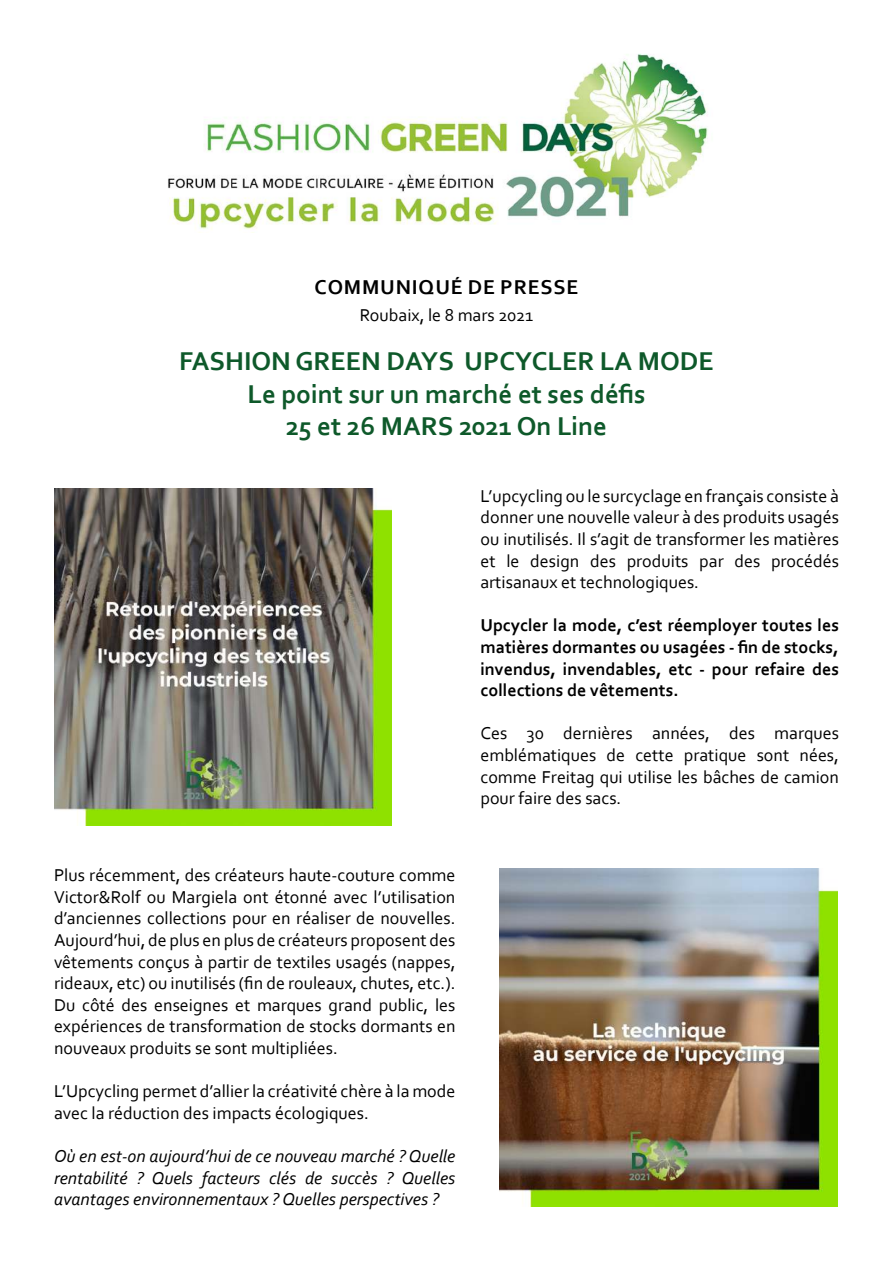
<style>
.page{position:relative;width:893px;height:1263px;background:#fff}
.page>*{position:absolute;margin:0;border:0;box-sizing:border-box;transform-origin:0 0}
.t1{font:700 27px/32.4px "Corbel";color:#0e592a;text-align:center}
.t2{font:700 21px "Corbel";letter-spacing:.04em;color:#000}
.t3{font:18px/21.6px "Corbel";color:#000;text-align:justify}
.t4{font:700 18px/21.6px "Corbel";color:#000;text-align:justify}
.t5{font:italic 18px/21.6px "Corbel";color:#000;text-align:justify}
</style>
<div class="page">
<img style="left:168px;top:54px;width:540px;height:176px">
<img style="left:54px;top:488px;width:338px;height:337px">
<img style="left:500px;top:869px;width:337px;height:337px">
<p class="t2" style="left:315px;top:277px;width:265px">COMMUNIQUÉ DE PRESSE</p>
<p class="t3" style="left:360px;top:306px;width:175px">Roubaix, le 8 mars 2021</p>
<h1 class="t1" style="left:179px;top:346px;width:536px">FASHION GREEN DAYS UPCYCLER LA MODE<br>Le point sur un marché et ses défis<br>25 et 26 MARS 2021 On Line</h1>
<p class="t3" style="left:54px;top:866px;width:403px">Plus récemment, des créateurs haute-couture comme Victor&amp;Rolf ou Margiela ont étonné avec l’utilisation d’anciennes collections pour en réaliser de nouvelles.<br>Aujourd’hui, de plus en plus de créateurs proposent des vêtements conçus à partir de textiles usagés (nappes, rideaux, etc) ou inutilisés (fin de rouleaux, chutes, etc.).<br>Du côté des enseignes et marques grand public, les expériences de transformation de stocks dormants en nouveaux produits se sont multipliées.</p>
<p class="t3" style="left:54px;top:1082px;width:403px">L’Upcycling permet d’allier la créativité chère à la mode avec la réduction des impacts écologiques.</p>
<p class="t5" style="left:54px;top:1147px;width:403px">Où en est-on aujourd’hui de ce nouveau marché ? Quelle rentabilité ? Quels facteurs clés de succès ? Quelles avantages environnementaux ? Quelles perspectives ?</p>
<p class="t3" style="left:480px;top:487px;width:360px">L’upcycling ou le surcyclage en français consiste à donner une nouvelle valeur à des produits usagés ou inutilisés. Il s’agit de transformer les matières et le design des produits par des procédés artisanaux et technologiques.</p>
<p class="t4" style="left:480px;top:615px;width:360px">Upcycler la mode, c’est réemployer toutes les matières dormantes ou usagées - fin de stocks, invendus, invendables, etc - pour refaire des collections de vêtements.</p>
<p class="t3" style="left:480px;top:724px;width:360px">Ces 30 dernières années, des marques emblématiques de cette pratique sont nées, comme Freitag qui utilise les bâches de camion pour faire des sacs.</p>
</div>
